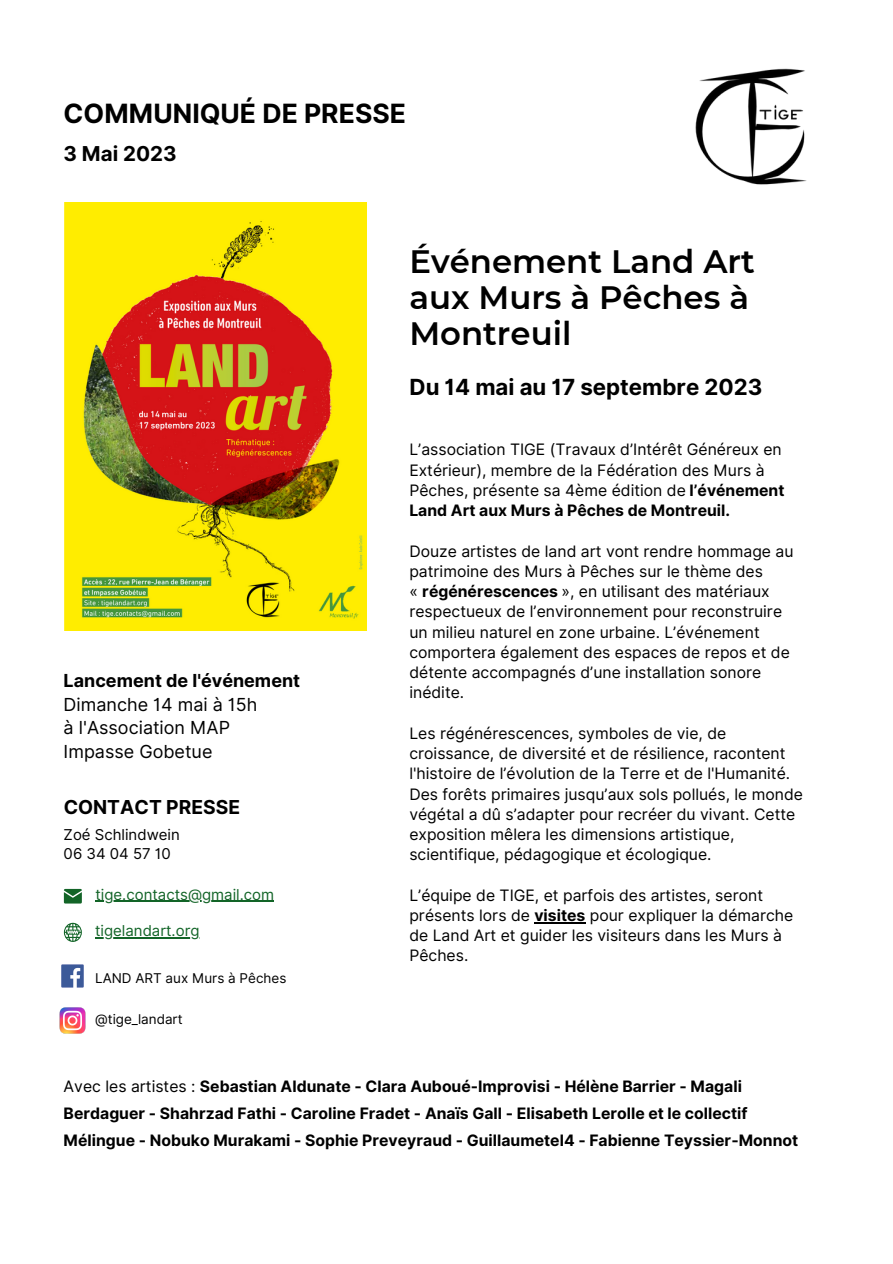
<style>
.page{position:relative;width:893px;height:1264px;background:#fff}
.page>*{position:absolute;margin:0;border:0;box-sizing:border-box;transform-origin:0 0}
.t1{font:600 32.25px/36px "Montserrat";color:#000}
.t2{font:700 26.55px "Inter";color:#000}
.t3{font:700 22.2px "Inter";color:#000}
.t4{font:700 20.55px "Inter";color:#000}
.t5{font:700 19.2px "Inter";color:#000}
.t6{font:700 18px/23.5px "Inter";color:#000}
.t7{font:18px "Inter";color:#000}
.t8{font:15.75px/20.2px "Inter";color:#000}
.t9{font:700 15.75px/27px "Inter";color:#000}
.t10{font:15px "Inter";color:#126427}
.t11{font:15px "Inter";color:#000}
.t12{font:13.5px "Inter";color:#000}
.s1{font-weight:400}
.s2{font-weight:700}
</style>
<div class="page">
<img style="left:695px;top:68px;width:112px;height:117px">
<svg style="left:64px;top:922px;width:18px;height:19px"></svg>
<hr style="left:95px;top:937px;width:104px;height:1px;background:#126427">
<svg style="left:64px;top:888px;width:18px;height:15px"></svg>
<hr style="left:95px;top:900px;width:179px;height:1px;background:#126427">
<img style="left:59px;top:1007px;width:27px;height:26px">
<img style="left:61px;top:964px;width:23px;height:24px">
<img style="left:64px;top:202px;width:303px;height:428px">
<hr style="left:534px;top:922px;width:51px;height:1px;background:#000">
<p class="t2" style="left:64px;top:98px;width:344px">COMMUNIQUÉ DE PRESSE</p>
<p class="t4" style="left:64px;top:141px;width:115px">3 Mai 2023</p>
<p class="t6" style="left:64px;top:669px;width:238px">Lancement de l'événement<br><span class="s1">Dimanche 14 mai à 15h</span></p>
<p class="t7" style="left:64px;top:717px;width:168px">à l'Association MAP</p>
<p class="t7" style="left:64px;top:740px;width:150px">Impasse Gobetue</p>
<p class="t5" style="left:64px;top:795px;width:178px">CONTACT PRESSE</p>
<p class="t11" style="left:64px;top:825px;width:118px">Zoé Schlindwein</p>
<p class="t11" style="left:64px;top:844px;width:109px">06 34 04 57 10</p>
<p class="t10" style="left:95px;top:885px;width:180px">tige.contacts@gmail.com</p>
<p class="t10" style="left:95px;top:921px;width:106px">tigelandart.org</p>
<p class="t12" style="left:95px;top:969px;width:193px">LAND ART aux Murs à Pêches</p>
<p class="t12" style="left:95px;top:1010px;width:89px">@tige_landart</p>
<p class="t1" style="left:409px;top:243px;width:347px">Événement Land Art aux Murs à Pêches à<br>Montreuil</p>
<p class="t3" style="left:409px;top:373px;width:354px">Du 14 mai au 17 septembre 2023</p>
<p class="t8" style="left:409px;top:439px;width:376px">L’association TIGE (Travaux d’Intérêt Généreux en Extérieur), membre de la Fédération des Murs à Pêches, présente sa 4ème édition de <span class="s2">l’événement Land Art aux Murs à Pêches de Montreuil.</span></p>
<p class="t8" style="left:409px;top:540px;width:385px">Douze artistes de land art vont rendre hommage au patrimoine des Murs à Pêches sur le thème des</p>
<p class="t8" style="left:409px;top:581px;width:382px">« <span class="s2">régénérescences</span> », en utilisant des matériaux respectueux de l’environnement pour reconstruire un milieu naturel en zone urbaine. L’événement comportera également des espaces de repos et de détente accompagnés d’une installation sonore inédite.</p>
<p class="t8" style="left:409px;top:723px;width:395px">Les régénérescences, symboles de vie, de croissance, de diversité et de résilience, racontent l'histoire de l’évolution de la Terre et de l'Humanité.<br>Des forêts primaires jusqu’aux sols pollués, le monde végétal a dû s’adapter pour recréer du vivant. Cette exposition mêlera les dimensions artistique, scientifique, pédagogique et écologique.</p>
<p class="t8" style="left:409px;top:884px;width:385px">L’équipe de TIGE, et parfois des artistes, seront présents lors de <span class="s2">visites</span> pour expliquer la démarche de Land Art et guider les visiteurs dans les Murs à Pêches.</p>
<p class="t9" style="left:64px;top:1072px;width:736px"><span class="s1">Avec les artistes :</span> Sebastian Aldunate - Clara Auboué-Improvisi - Hélène Barrier - Magali<br>Berdaguer - Shahrzad Fathi - Caroline Fradet - Anaïs Gall - Elisabeth Lerolle et le collectif<br>Mélingue - Nobuko Murakami - Sophie Preveyraud - Guillaumetel4 - Fabienne Teyssier-Monnot</p>
</div>
